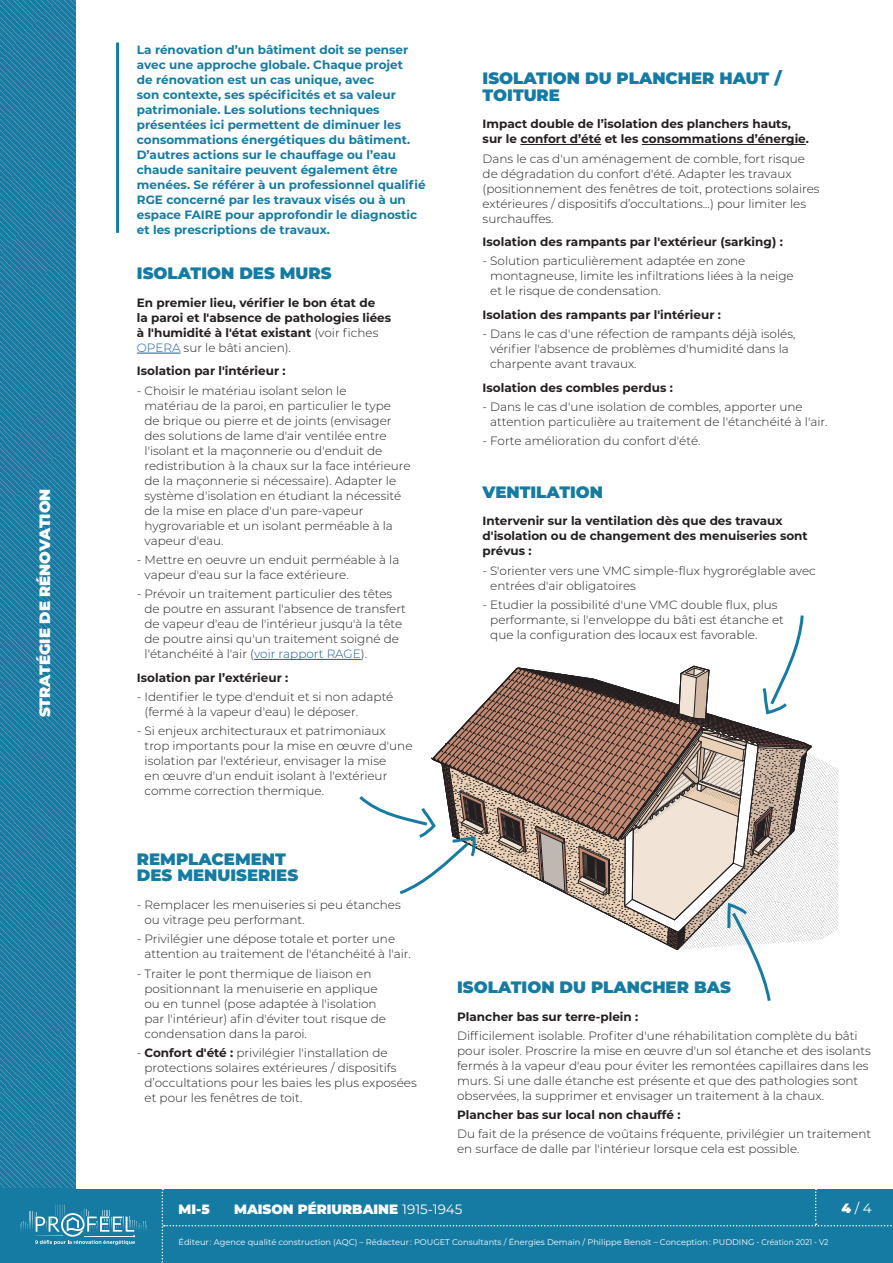
<style>
.page{position:relative;width:893px;height:1263px;background:#fff}
.page>*{position:absolute;margin:0;border:0;box-sizing:border-box;transform-origin:0 0}
.t1{font:900 16.5px/16.5px "Montserrat";color:#157ba3}
.t2{font:900 15px "Montserrat";color:#fff}
.t3{font:900 13.5px "Montserrat";color:#fff}
.t4{font:13.5px "Montserrat";color:#fff}
.t5{font:300 12px/15px "Montserrat";color:#231f20}
.t6{font:700 12px/15px "Montserrat";color:#231f20}
.t7{font:700 12px/15px "Montserrat";color:#157ba3}
.t8{font:8.25px "Montserrat";color:#fff}
.s1{font-weight:300}
.s2{font-weight:300;color:#175d9e}
.s3{color:#175d9e}
.s4{font-weight:700}
.s5{font-weight:400}
.s6{font-weight:900}
</style>
<div class="page">
<svg style="left:0;top:0;width:76px;height:1188px;background:#247fa5"></svg>
<div style="left:0;top:1188px;width:893px;height:75px;background:#157ba3"></div>
<svg style="left:162px;top:1188px;width:731px;height:75px"></svg>
<svg style="left:20px;top:1204px;width:127px;height:41px"></svg>
<hr style="left:137px;top:353px;width:44px;height:1px;background:#175d9e">
<hr style="left:254px;top:659px;width:107px;height:1px;background:#175d9e">
<hr style="left:520px;top:144px;width:81px;height:1px;background:#231f20">
<hr style="left:642px;top:144px;width:164px;height:1px;background:#231f20">
<svg style="left:356px;top:615px;width:482px;height:386px"></svg>
<hr style="left:116px;top:43px;width:3px;height:190px;background:#157ba3">
<p class="t2" style="left:34px;top:717px;width:230px;rotate:-90deg">STRATÉGIE DE RÉNOVATION</p>
<p class="t7" style="left:137px;top:42px;width:290px">La rénovation d’un bâtiment doit se penser avec une approche globale. Chaque projet<br>de rénovation est un cas unique, avec<br>son contexte, ses spécificités et sa valeur patrimoniale. Les solutions techniques présentées ici permettent de diminuer les consommations énergétiques du bâtiment.<br>D’autres actions sur le chauffage ou l’eau chaude sanitaire peuvent également être menées. Se référer à un professionnel qualifié RGE concerné par les travaux visés ou à un espace FAIRE pour approfondir le diagnostic et les prescriptions de travaux.</p>
<h1 class="t1" style="left:137px;top:264px;width:196px">ISOLATION DES MURS</h1>
<p class="t6" style="left:137px;top:294px;width:256px">En premier lieu, vérifier le bon état de<br>la paroi et l'absence de pathologies liées à l'humidité à l'état existant <span class="s1">(voir fiches </span><span class="s2">OPERA</span> <span class="s1">sur le bâti ancien).</span></p>
<p class="t6" style="left:137px;top:363px;width:150px">Isolation par l'intérieur :</p>
<p class="t5" style="left:145px;top:382px;width:268px;text-indent:-8px">- Choisir le matériau isolant selon le<br>matériau de la paroi, en particulier le type<br>de brique ou pierre et de joints (envisager des solutions de lame d'air ventilée entre l'isolant et la maçonnerie ou d'enduit de redistribution à la chaux sur la face intérieure de la maçonnerie si nécessaire). Adapter le système d'isolation en étudiant la nécessité de la mise en place d'un pare-vapeur hygrovariable et un isolant perméable à la vapeur d'eau.</p>
<p class="t5" style="left:145px;top:552px;width:256px;text-indent:-8px">- Mettre en oeuvre un enduit perméable à la vapeur d'eau sur la face extérieure.</p>
<p class="t5" style="left:145px;top:586px;width:263px;text-indent:-8px">- Prévoir un traitement particulier des têtes de poutre en assurant l'absence de transfert de vapeur d'eau de l'intérieur jusqu'à la tête de poutre ainsi qu'un traitement soigné de l'étanchéité à l'air (<span class="s3">voir rapport RAGE</span>).</p>
<p class="t6" style="left:137px;top:669px;width:153px">Isolation par l’extérieur :</p>
<p class="t5" style="left:145px;top:689px;width:250px;text-indent:-8px">- Identifier le type d'enduit et si non adapté (fermé à la vapeur d'eau) le déposer.</p>
<p class="t5" style="left:145px;top:723px;width:269px;text-indent:-8px">- Si enjeux architecturaux et patrimoniaux trop importants pour la mise en œuvre d'une isolation par l'extérieur, envisager la mise<br>en œuvre d'un enduit isolant à l'extérieur comme correction thermique.</p>
<h1 class="t1" style="left:137px;top:850px;width:163px">REMPLACEMENT<br>DES MENUISERIES</h1>
<p class="t5" style="left:145px;top:897px;width:258px;text-indent:-8px">- Remplacer les menuiseries si peu étanches ou vitrage peu performant.</p>
<p class="t5" style="left:145px;top:931px;width:268px;text-indent:-8px">- Privilégier une dépose totale et porter une attention au traitement de l'étanchéité à l'air.</p>
<p class="t5" style="left:145px;top:965px;width:243px;text-indent:-8px">- Traiter le pont thermique de liaison en positionnant la menuiserie en applique ou en tunnel (pose adaptée à l'isolation par l'intérieur) afin d'éviter tout risque de condensation dans la paroi.</p>
<p class="t5" style="left:145px;top:1045px;width:274px;text-indent:-8px">- <span class="s4">Confort d'été :</span> privilégier l'installation de protections solaires extérieures / dispositifs d’occultations pour les baies les plus exposées et pour les fenêtres de toit.</p>
<h1 class="t1" style="left:483px;top:69px;width:300px">ISOLATION DU PLANCHER HAUT /<br>TOITURE</h1>
<p class="t6" style="left:483px;top:116px;width:328px">Impact double de l’isolation des planchers hauts, sur le confort d’été et les consommations d’énergie.</p>
<p class="t5" style="left:483px;top:150px;width:338px">Dans le cas d'un aménagement de comble, fort risque de dégradation du confort d'été. Adapter les travaux (positionnement des fenêtres de toit, protections solaires extérieures / dispositifs d’occultations...) pour limiter les surchauffes.</p>
<p class="t6" style="left:483px;top:234px;width:302px">Isolation des rampants par l'extérieur (sarking) :</p>
<p class="t5" style="left:490px;top:253px;width:305px;text-indent:-8px">- Solution particulièrement adaptée en zone montagneuse, limite les infiltrations liées à la neige et le risque de condensation.</p>
<p class="t6" style="left:483px;top:306px;width:240px">Isolation des rampants par l'intérieur :</p>
<p class="t5" style="left:490px;top:326px;width:307px;text-indent:-8px">- Dans le cas d'une réfection de rampants déjà isolés, vérifier l'absence de problèmes d'humidité dans la charpente avant travaux.</p>
<p class="t6" style="left:483px;top:379px;width:192px">Isolation des combles perdus :</p>
<p class="t5" style="left:490px;top:399px;width:339px;text-indent:-8px">- Dans le cas d'une isolation de combles, apporter une attention particulière au traitement de l'étanchéité à l'air.</p>
<p class="t5" style="left:483px;top:433px;width:219px">- Forte amélioration du confort d'été.</p>
<h1 class="t1" style="left:483px;top:482px;width:122px">VENTILATION</h1>
<p class="t6" style="left:483px;top:513px;width:327px">Intervenir sur la ventilation dès que des travaux d'isolation ou de changement des menuiseries sont prévus :</p>
<p class="t5" style="left:490px;top:562px;width:327px;text-indent:-8px">- S'orienter vers une VMC simple-flux hygroréglable avec entrées d'air obligatoires</p>
<p class="t5" style="left:490px;top:597px;width:295px;text-indent:-8px">- Etudier la possibilité d'une VMC double flux, plus performante, si l'enveloppe du bâti est étanche et que la configuration des locaux est favorable.</p>
<h1 class="t1" style="left:457px;top:978px;width:275px">ISOLATION DU PLANCHER BAS</h1>
<p class="t6" style="left:457px;top:1008px;width:183px">Plancher bas sur terre-plein :</p>
<p class="t5" style="left:457px;top:1028px;width:415px">Difficilement isolable. Profiter d'une réhabilitation complète du bâti pour isoler. Proscrire la mise en œuvre d'un sol étanche et des isolants fermés à la vapeur d'eau pour éviter les remontées capillaires dans les murs. Si une dalle étanche est présente et que des pathologies sont observées, la supprimer et envisager un traitement à la chaux.</p>
<p class="t6" style="left:457px;top:1107px;width:225px">Plancher bas sur local non chauffé :</p>
<p class="t5" style="left:457px;top:1126px;width:416px">Du fait de la présence de voûtains fréquente, privilégier un traitement en surface de dalle par l'intérieur lorsque cela est possible.</p>
<p class="t3" style="left:179px;top:1199px;width:33px">MI-5</p>
<p class="t3" style="left:234px;top:1199px;width:230px">MAISON PÉRIURBAINE <span class="s5">1915-1945</span></p>
<p class="t8" style="left:179px;top:1236px;width:651px">Éditeur : Agence qualité construction (AQC) – Rédacteur : POUGET Consultants / Énergies Demain / Philippe Benoit – Conception : PUDDING - Création 2021 - V2</p>
<p class="t4" style="left:842px;top:1199px;width:32px"><span class="s6">4</span> / 4</p>
</div>
